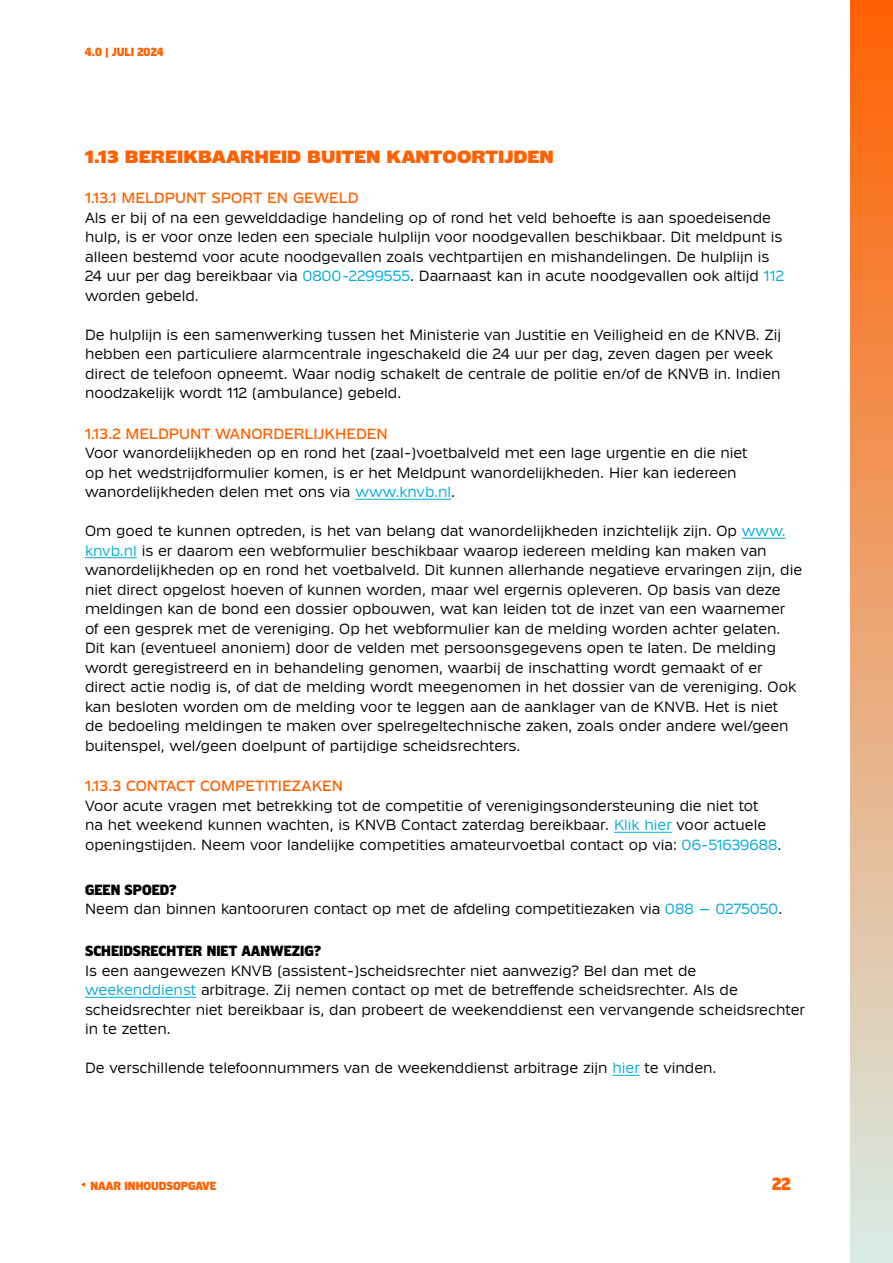
<style>
.page{position:relative;width:893px;height:1263px;background:#fff}
.page>*{position:absolute;margin:0;border:0;box-sizing:border-box;transform-origin:0 0}
.t1{font:700 18px "Klub KNVB092024";color:#ff6000}
.t2{font:700 18px "Klub KNVB072024";color:#ff6000}
.t3{font:15px/19.5px "Klub KNVB092024";color:#000}
.t4{font:500 15px "Klub KNVB092024";color:#ff6000}
.t5{font:700 15px "Klub KNVB072024";color:#000}
.t6{font:700 12px "Klub KNVB072024";color:#ff6000}
.s1{color:#00aadb}
</style>
<div class="page">
<svg style="left:81px;top:1182px;width:4px;height:5px"></svg>
<div style="left:850px;top:0;width:43px;height:1263px;background:linear-gradient(to bottom,#ff6101,#d8ebe6)"></div>
<hr style="left:355px;top:499px;width:96px;height:1px;background:#00aadb">
<hr style="left:742px;top:538px;width:44px;height:1px;background:#00aadb">
<hr style="left:85px;top:557px;width:52px;height:1px;background:#00aadb">
<hr style="left:614px;top:832px;width:58px;height:1px;background:#00aadb">
<hr style="left:85px;top:997px;width:111px;height:1px;background:#00aadb">
<svg style="left:612px;top:1075px;width:28px;height:1px"></svg>
<p class="t6" style="left:85px;top:45px;width:80px">4.0 | JULI 2024</p>
<p class="t1" style="left:85px;top:146px;width:470px">1.13 BEREIKBAARHEID BUITEN KANTOORTIJDEN</p>
<p class="t4" style="left:85px;top:190px;width:275px">1.13.1 MELDPUNT SPORT EN GEWELD</p>
<p class="t3" style="left:85px;top:208px;width:700px">Als er bij of na een gewelddadige handeling op of rond het veld behoefte is aan spoedeisende hulp, is er voor onze leden een speciale hulplijn voor noodgevallen beschikbaar. Dit meldpunt is alleen bestemd voor acute noodgevallen zoals vechtpartijen en mishandelingen. De hulplijn is 24 uur per dag bereikbaar via <span class="s1">0800-2299555</span>. Daarnaast kan in acute noodgevallen ook altijd <span class="s1">112 </span>worden gebeld.</p>
<p class="t3" style="left:85px;top:325px;width:698px">De hulplijn is een samenwerking tussen het Ministerie van Justitie en Veiligheid en de KNVB. Zij hebben een particuliere alarmcentrale ingeschakeld die 24 uur per dag, zeven dagen per week direct de telefoon opneemt. Waar nodig schakelt de centrale de politie en/of de KNVB in. Indien noodzakelijk wordt 112 (ambulance) gebeld.</p>
<p class="t4" style="left:85px;top:425px;width:304px">1.13.2 MELDPUNT WANORDERLIJKHEDEN</p>
<p class="t3" style="left:85px;top:443px;width:664px">Voor wanordelijkheden op en rond het (zaal-)voetbalveld met een lage urgentie en die niet op het wedstrijdformulier komen, is er het Meldpunt wanordelijkheden. Hier kan iedereen wanordelijkheden delen met ons via <span class="s1">www.knvb.nl</span>.</p>
<p class="t3" style="left:85px;top:521px;width:719px">Om goed te kunnen optreden, is het van belang dat wanordelijkheden inzichtelijk zijn. Op <span class="s1">www. knvb.nl</span> is er daarom een webformulier beschikbaar waarop iedereen melding kan maken van wanordelijkheden op en rond het voetbalveld. Dit kunnen allerhande negatieve ervaringen zijn, die niet direct opgelost hoeven of kunnen worden, maar wel ergernis opleveren. Op basis van deze meldingen kan de bond een dossier opbouwen, wat kan leiden tot de inzet van een waarnemer of een gesprek met de vereniging. Op het webformulier kan de melding worden achter gelaten.<br>Dit kan (eventueel anoniem) door de velden met persoonsgegevens open te laten. De melding wordt geregistreerd en in behandeling genomen, waarbij de inschatting wordt gemaakt of er direct actie nodig is, of dat de melding wordt meegenomen in het dossier van de vereniging. Ook kan besloten worden om de melding voor te leggen aan de aanklager van de KNVB. Het is niet<br>de bedoeling meldingen te maken over spelregeltechnische zaken, zoals onder andere wel/geen buitenspel, wel/geen doelpunt of partijdige scheidsrechters.</p>
<p class="t4" style="left:85px;top:778px;width:260px">1.13.3 CONTACT COMPETITIEZAKEN</p>
<p class="t3" style="left:85px;top:796px;width:698px">Voor acute vragen met betrekking tot de competitie of verenigingsondersteuning die niet tot<br>na het weekend kunnen wachten, is KNVB Contact zaterdag bereikbaar. <span class="s1">Klik hier</span> voor actuele openingstijden. Neem voor landelijke competities amateurvoetbal contact op via: <span class="s1">06-51639688</span>.</p>
<p class="t5" style="left:85px;top:881px;width:93px">GEEN SPOED?</p>
<p class="t3" style="left:85px;top:899px;width:699px">Neem dan binnen kantooruren contact op met de afdeling competitiezaken via <span class="s1">088 – 0275050</span>.</p>
<p class="t5" style="left:85px;top:943px;width:238px">SCHEIDSRECHTER NIET AANWEZIG?</p>
<p class="t3" style="left:85px;top:961px;width:721px">Is een aangewezen KNVB (assistent-)scheidsrechter niet aanwezig? Bel dan met de <span class="s1">weekenddienst</span> arbitrage. Zij nemen contact op met de betreffende scheidsrechter. Als de scheidsrechter niet bereikbaar is, dan probeert de weekenddienst een vervangende scheidsrechter in te zetten.</p>
<p class="t3" style="left:85px;top:1058px;width:633px">De verschillende telefoonnummers van de weekenddienst arbitrage zijn <span class="s1">hier</span> te vinden.</p>
<p class="t6" style="left:91px;top:1179px;width:127px">NAAR INHOUDSOPGAVE</p>
<p class="t2" style="left:772px;top:1173px;width:20px">22</p>
</div>
